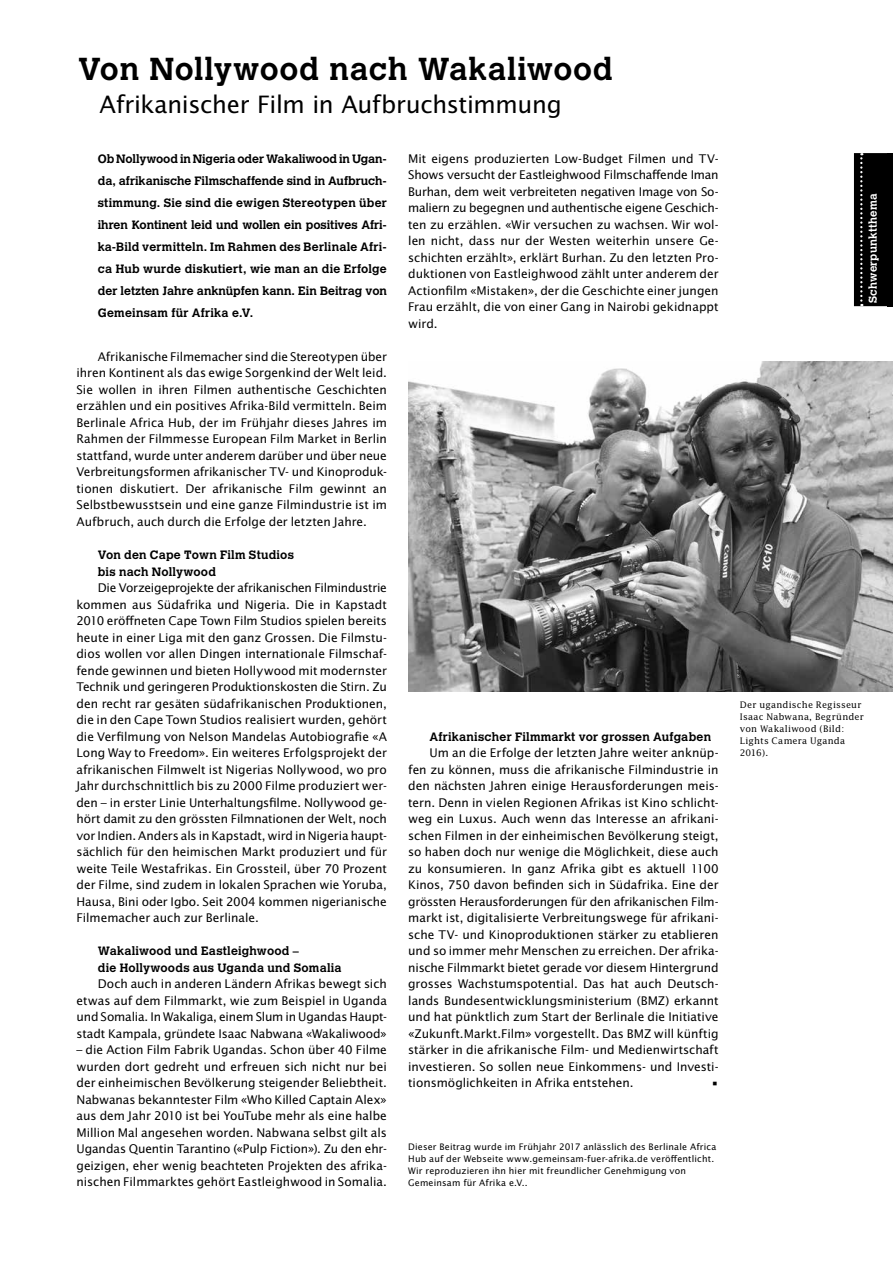
<style>
.page{position:relative;width:893px;height:1263px;background:#fff}
.page>*{position:absolute;margin:0;border:0;box-sizing:border-box;transform-origin:0 0}
.t1{font:700 31.5px "Calvert";letter-spacing:.02em;color:#000}
.t2{font:24px "Lucida Sans";letter-spacing:-.015em;color:#000}
.t3{font:12px/16.5px "Lucida Sans";letter-spacing:-.005em;color:#000;text-align:justify}
.t4{font:700 12px/22px "Calvert";letter-spacing:.015em;color:#000}
.t5{font:700 11.25px "Calvert";letter-spacing:.02em;color:#fff}
.t6{font:9px/12px "Lucida Sans";letter-spacing:.015em;color:#000}
.t7{font:9px/12px "Lucida";letter-spacing:.02em;color:#000}
</style>
<div class="page">
<div style="left:854px;top:153px;width:39px;height:153px;background:#000"></div>
<svg style="left:860px;top:153px;width:2px;height:153px"></svg>
<img style="left:408px;top:361px;width:485px;height:330px">
<h1 class="t1" style="left:78px;top:49px;width:536px">Von Nollywood nach Wakaliwood</h1>
<h2 class="t2" style="left:99px;top:90px;width:464px">Afrikanischer Film in Aufbruchstimmung</h2>
<p class="t4" style="left:98px;top:147px;width:291px;text-align:justify">Ob Nollywood in Nigeria oder Wakaliwood in Ugan&shy;da, afrikanische Filmschaffende sind in Aufbruch&shy;stimmung. Sie sind die ewigen Stereotypen über ihren Kontinent leid und wollen ein positives Afri&shy;ka-Bild vermitteln. Im Rahmen des Berlinale Afri&shy;ca Hub wurde diskutiert, wie man an die Erfolge der letzten Jahre anknüpfen kann. Ein Beitrag von Gemeinsam für Afrika e.V.</p>
<p class="t3" style="left:77px;top:348px;width:312px;text-indent:21px">Afrikanische Filmemacher sind die Stereotypen über ihren Kontinent als das ewige Sorgenkind der Welt leid.<br>Sie wollen in ihren Filmen authentische Geschichten erzählen und ein positives Afrika-Bild vermitteln. Beim Berlinale Africa Hub, der im Frühjahr dieses Jahres im Rahmen der Filmmesse European Film Market in Berlin stattfand, wurde unter anderem darüber und über neue Verbreitungsformen afrikanischer TV- und Kinoproduk&shy;tionen diskutiert. Der afrikanische Film gewinnt an Selbstbewusstsein und eine ganze Filmindustrie ist im Aufbruch, auch durch die Erfolge der letzten Jahre.</p>
<p class="t4" style="left:98px;top:546px;width:198px;line-height:16.5px">Von den Cape Town Film Studios bis nach Nollywood</p>
<p class="t3" style="left:77px;top:579px;width:312px;text-indent:21px">Die Vorzeigeprojekte der afrikanischen Filmindustrie kommen aus Südafrika und Nigeria. Die in Kapstadt 2010 eröffneten Cape Town Film Studios spielen bereits heute in einer Liga mit den ganz Grossen. Die Filmstu&shy;dios wollen vor allen Dingen internationale Filmschaf&shy;fende gewinnen und bieten Hollywood mit modernster Technik und geringeren Produktionskosten die Stirn. Zu den recht rar gesäten südafrikanischen Produktionen, die in den Cape Town Studios realisiert wurden, gehört die Verfilmung von Nelson Mandelas Autobiografie «A Long Way to Freedom». Ein weiteres Erfolgsprojekt der afrikanischen Filmwelt ist Nigerias Nollywood, wo pro Jahr durchschnittlich bis zu 2000 Filme produziert wer&shy;den – in erster Linie Unterhaltungsfilme. Nollywood ge&shy;hört damit zu den grössten Filmnationen der Welt, noch vor Indien. Anders als in Kapstadt, wird in Nigeria haupt&shy;sächlich für den heimischen Markt produziert und für weite Teile Westafrikas. Ein Grossteil, über 70 Prozent der Filme, sind zudem in lokalen Sprachen wie Yoruba, Hausa, Bini oder Igbo. Seit 2004 kommen nigerianische Filmemacher auch zur Berlinale.</p>
<p class="t4" style="left:98px;top:942px;width:245px;line-height:16.5px">Wakaliwood und Eastleighwood –<br>die Hollywoods aus Uganda und Somalia</p>
<p class="t3" style="left:77px;top:975px;width:312px;text-indent:21px">Doch auch in anderen Ländern Afrikas bewegt sich etwas auf dem Filmmarkt, wie zum Beispiel in Uganda und Somalia. In Wakaliga, einem Slum in Ugandas Haupt&shy;stadt Kampala, gründete Isaac Nabwana «Wakaliwood»</p>
<p class="t3" style="left:77px;top:1041px;width:312px">– die Action Film Fabrik Ugandas. Schon über 40 Filme wurden dort gedreht und erfreuen sich nicht nur bei der einheimischen Bevölkerung steigender Beliebtheit.<br>Nabwanas bekanntester Film «Who Killed Captain Alex» aus dem Jahr 2010 ist bei YouTube mehr als eine halbe Million Mal angesehen worden. Nabwana selbst gilt als Ugandas Quentin Tarantino («Pulp Fiction»). Zu den ehr&shy;geizigen, eher wenig beachteten Projekten des afrika&shy;nischen Filmmarktes gehört Eastleighwood in Somalia.</p>
<p class="t3" style="left:408px;top:150px;width:312px">Mit eigens produzierten Low-Budget Filmen und TV-Shows versucht der Eastleighwood Filmschaffende Iman Burhan, dem weit verbreiteten negativen Image von So&shy;maliern zu begegnen und authentische eigene Geschich&shy;ten zu erzählen. «Wir versuchen zu wachsen. Wir wol&shy;len nicht, dass nur der Westen weiterhin unsere Ge&shy;schichten erzählt», erklärt Burhan. Zu den letzten Pro&shy;duktionen von Eastleighwood zählt unter anderem der Actionfilm «Mistaken», der die Geschichte einer jungen Frau erzählt, die von einer Gang in Nairobi gekidnappt wird.</p>
<p class="t4" style="left:429px;top:725px;width:283px">Afrikanischer Filmmarkt vor grossen Aufgaben</p>
<p class="t3" style="left:408px;top:744px;width:312px;text-indent:21px">Um an die Erfolge der letzten Jahre weiter anknüp&shy;fen zu können, muss die afrikanische Filmindustrie in den nächsten Jahren einige Herausforderungen meis&shy;tern. Denn in vielen Regionen Afrikas ist Kino schlicht&shy;weg ein Luxus. Auch wenn das Interesse an afrikani&shy;schen Filmen in der einheimischen Bevölkerung steigt, so haben doch nur wenige die Möglichkeit, diese auch zu konsumieren. In ganz Afrika gibt es aktuell 1100<br>Kinos, 750 davon befinden sich in Südafrika. Eine der grössten Herausforderungen für den afrikanischen Film&shy;markt ist, digitalisierte Verbreitungswege für afrikani&shy;sche TV- und Kinoproduktionen stärker zu etablieren und so immer mehr Menschen zu erreichen. Der afrika&shy;nische Filmmarkt bietet gerade vor diesem Hintergrund grosses Wachstumspotential. Das hat auch Deutsch&shy;lands Bundesentwicklungsministerium (BMZ) erkannt und hat pünktlich zum Start der Berlinale die Initiative «Zukunft.Markt.Film» vorgestellt. Das BMZ will künftig stärker in die afrikanische Film- und Medienwirtschaft investieren. So sollen neue Einkommens- und Investi&shy;tionsmöglichkeiten in Afrika entstehen.</p>
<p class="t3" style="left:711px;top:1074px;width:9px">•</p>
<p class="t6" style="left:408px;top:1140px;width:310px">Dieser Beitrag wurde im Frühjahr 2017 anlässlich des Berlinale Africa Hub auf der Webseite www.gemeinsam-fuer-afrika.de veröffentlicht.<br>Wir reproduzieren ihn hier mit freundlicher Genehmigung von Gemeinsam für Afrika e.V..</p>
<p class="t5" style="left:866px;top:303px;width:112px;rotate:-90deg">Schwerpunktthema</p>
<p class="t7" style="left:740px;top:698px;width:126px">Der ugandische Regisseur<br>Isaac Nabwana, Begründer von Wakaliwood (Bild:<br>Lights Camera Uganda<br>2016).</p>
</div>
